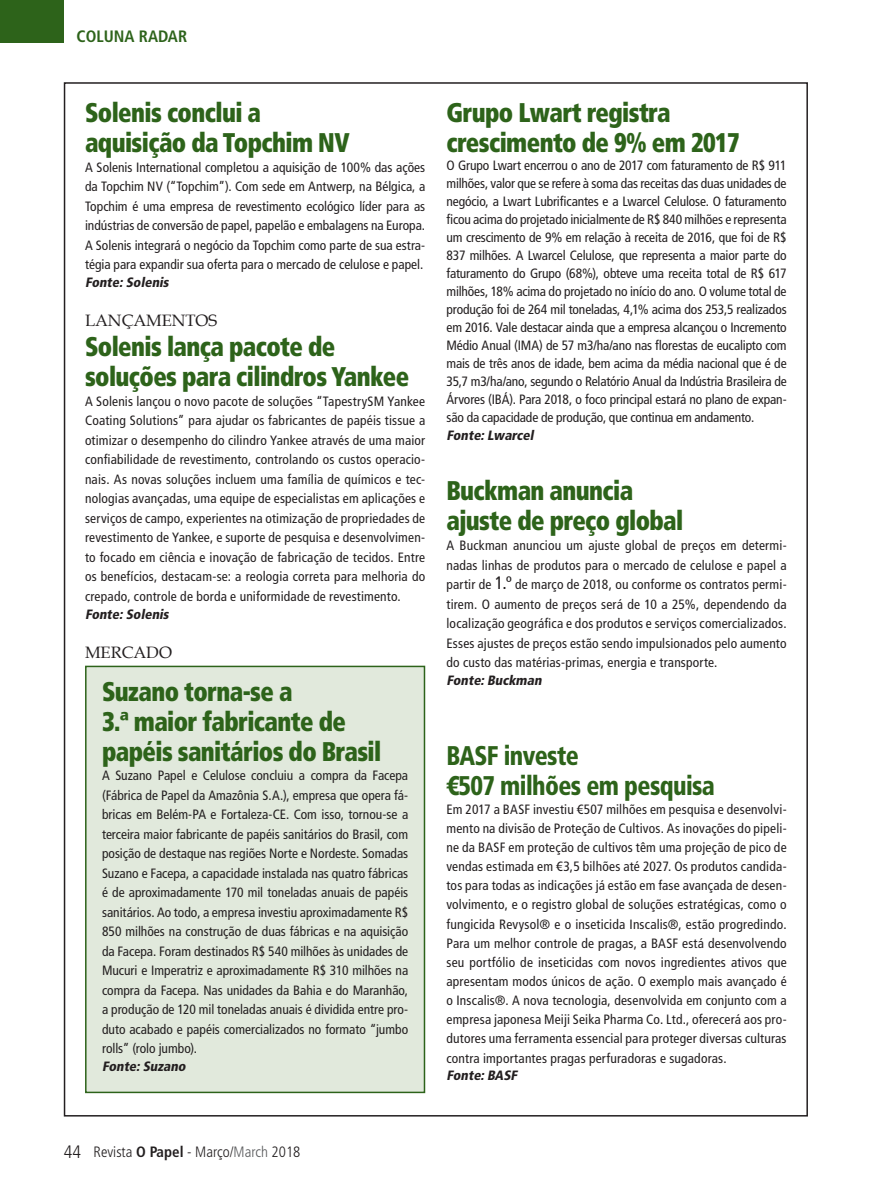
<style>
.page{position:relative;width:893px;height:1191px;background:#fff}
.page>*{position:absolute;margin:0;border:0;box-sizing:border-box;transform-origin:0 0}
.t1{font:900 condensed 27px/30px "Frutiger LT Std";letter-spacing:-.025em;color:#2d631a;scale:.9 1}
.t2{font:900 condensed 27px/30px "Frutiger LT Std";letter-spacing:-.025em;color:#2d631a;scale:.9 1}
.t3{font:16.5px "Book Antiqua";color:#231f20}
.t4{font:700 condensed 16.5px "Frutiger LT Std";color:#2d631a}
.t5{font:300 condensed 15px "Frutiger LT Std";color:#231f20}
.t6{font:condensed 13.5px/19.5px "Frutiger LT Std";letter-spacing:.005em;color:#231f20;text-align:justify}
.t7{font:italic 900 condensed 13.5px "Frutiger LT Std";color:#231f20}
.s1{font-size:18px}
.s2{font-weight:700}
.s3{color:#57585a}
</style>
<div class="page">
<div style="left:0;top:0;width:64px;height:43px;background:#2d631a"></div>
<div style="left:85px;top:665px;width:340px;height:428px;background:#e1e9dc;border:2px solid #2d631a"></div>
<p class="t4" style="left:77px;top:27px;width:112px">COLUNA RADAR</p>
<h1 class="t1" style="left:85px;top:98px;width:295px">Solenis conclui a aquisição da Topchim NV</h1>
<p class="t6" style="left:85px;top:157px;width:342px">A Solenis International completou a aquisição de 100% das ações da Topchim NV (“Topchim”). Com sede em Antwerp, na Bélgica, a Topchim é uma empresa de revestimento ecológico líder para as indústrias de conversão de papel, papelão e embalagens na Europa.<br>A Solenis integrará o negócio da Topchim como parte de sua estra&shy;tégia para expandir sua oferta para o mercado de celulose e papel.</p>
<p class="t7" style="left:85px;top:274px;width:88px">Fonte:Solenis</p>
<p class="t3" style="left:85px;top:310px;width:133px">LANÇAMENTOS</p>
<h1 class="t1" style="left:85px;top:332px;width:362px">Solenis lança pacote de soluções para cilindros Yankee</h1>
<p class="t6" style="left:85px;top:391px;width:342px">A Solenis lançou o novo pacote de soluções “TapestrySM Yankee Coating Solutions” para ajudar os fabricantes de papéis tissue a otimizar o desempenho do cilindro Yankee através de uma maior confiabilidade de revestimento, controlando os custos operacio&shy;nais. As novas soluções incluem uma família de químicos e tec&shy;nologias avançadas, uma equipe de especialistas em aplicações e serviços de campo, experientes na otimização de propriedades de revestimento de Yankee, e suporte de pesquisa e desenvolvimen&shy;to focado em ciência e inovação de fabricação de tecidos. Entre os benefícios, destacam-se: a reologia correta para melhoria do crepado, controle de borda e uniformidade de revestimento.</p>
<p class="t7" style="left:85px;top:606px;width:88px">Fonte:Solenis</p>
<p class="t3" style="left:85px;top:642px;width:88px">MERCADO</p>
<h1 class="t1" style="left:102px;top:676px;width:312px">Suzano torna-se a<br>3.ª maior fabricante de papéis sanitários do Brasil</h1>
<p class="t6" style="left:102px;top:766px;width:308px">A Suzano Papel e Celulose concluiu a compra da Facepa (Fábrica de Papel da Amazônia S.A.), empresa que opera fá&shy;bricas em Belém-PA e Fortaleza-CE. Com isso, tornou-se a terceira maior fabricante de papéis sanitários do Brasil, com posição de destaque nas regiões Norte e Nordeste. Somadas Suzano e Facepa, a capacidade instalada nas quatro fábricas é de aproximadamente 170 mil toneladas anuais de papéis sanitários. Ao todo, a empresa investiu aproximadamente R$ 850 milhões na construção de duas fábricas e na aquisição da Facepa. Foram destinados R$ 540 milhões às unidades de Mucuri e Imperatriz e aproximadamente R$ 310 milhões na compra da Facepa. Nas unidades da Bahia e do Maranhão, a produção de 120 mil toneladas anuais é dividida entre pro&shy;duto acabado e papéis comercializados no formato “jumbo rolls” (rolo jumbo).</p>
<p class="t7" style="left:102px;top:1058px;width:88px">Fonte:Suzano</p>
<h1 class="t1" style="left:446px;top:98px;width:327px">Grupo Lwart registra crescimento de 9% em 2017</h1>
<p class="t6" style="left:446px;top:157px;width:342px;line-height:18px">O Grupo Lwart encerrou o ano de 2017 com faturamento de R$ 911 milhões, valor que se refere à soma das receitas das duas unidades de negócio, a Lwart Lubrificantes e a Lwarcel Celulose. O faturamento ficou acima do projetado inicialmente de R$ 840 milhões e representa um crescimento de 9% em relação à receita de 2016, que foi de R$ 837 milhões. A Lwarcel Celulose, que representa a maior parte do faturamento do Grupo (68%), obteve uma receita total de R$ 617 milhões, 18% acima do projetado no início do ano. O volume total de produção foi de 264 mil toneladas, 4,1% acima dos 253,5 realizados em 2016. Vale destacar ainda que a empresa alcançou o Incremento Médio Anual (IMA) de 57 m3/ha/ano nas florestas de eucalipto com mais de três anos de idade, bem acima da média nacional que é de 35,7 m3/ha/ano, segundo o Relatório Anual da Indústria Brasileira de Árvores (IBÁ). Para 2018, o foco principal estará no plano de expan&shy;são da capacidade de produção, que continua em andamento.</p>
<p class="t7" style="left:446px;top:427px;width:91px">Fonte:Lwarcel</p>
<h1 class="t1" style="left:446px;top:476px;width:265px">Buckman anuncia ajuste de preço global</h1>
<p class="t6" style="left:446px;top:535px;width:342px">A Buckman anunciou um ajuste global de preços em determi&shy;nadas linhas de produtos para o mercado de celulose e papel a partir de <span class="s1">1.º</span> de março de 2018, ou conforme os contratos permi&shy;tirem. O aumento de preços será de 10 a 25%, dependendo da localização geográfica e dos produtos e serviços comercializados.<br>Esses ajustes de preços estão sendo impulsionados pelo aumento do custo das matérias-primas, energia e transporte.</p>
<p class="t7" style="left:446px;top:672px;width:100px">Fonte:Buckman</p>
<h1 class="t2" style="left:446px;top:740px;width:300px">BASF investe<br>€507 milhões em pesquisa</h1>
<p class="t6" style="left:446px;top:799px;width:342px">Em 2017 a BASF investiu €507 milhões em pesquisa e desenvolvi&shy;mento na divisão de Proteção de Cultivos. As inovações do pipeli&shy;ne da BASF em proteção de cultivos têm uma projeção de pico de vendas estimada em €3,5 bilhões até 2027. Os produtos candida&shy;tos para todas as indicações já estão em fase avançada de desen&shy;volvimento, e o registro global de soluções estratégicas, como o fungicida Revysol® e o inseticida Inscalis®, estão progredindo.<br>Para um melhor controle de pragas, a BASF está desenvolvendo seu portfólio de inseticidas com novos ingredientes ativos que apresentam modos únicos de ação. O exemplo mais avançado é o Inscalis®. A nova tecnologia, desenvolvida em conjunto com a empresa japonesa Meiji Seika Pharma Co. Ltd., oferecerá aos pro&shy;dutores uma ferramenta essencial para proteger diversas culturas contra importantes pragas perfuradoras e sugadoras.</p>
<p class="t7" style="left:446px;top:1067px;width:75px">Fonte:BASF</p>
<p class="t5" style="left:64px;top:1142px;width:238px"><span class="s1">44</span> Revista <span class="s2">O Papel</span> - Março/<span class="s3">March</span> 2018</p>
</div>
